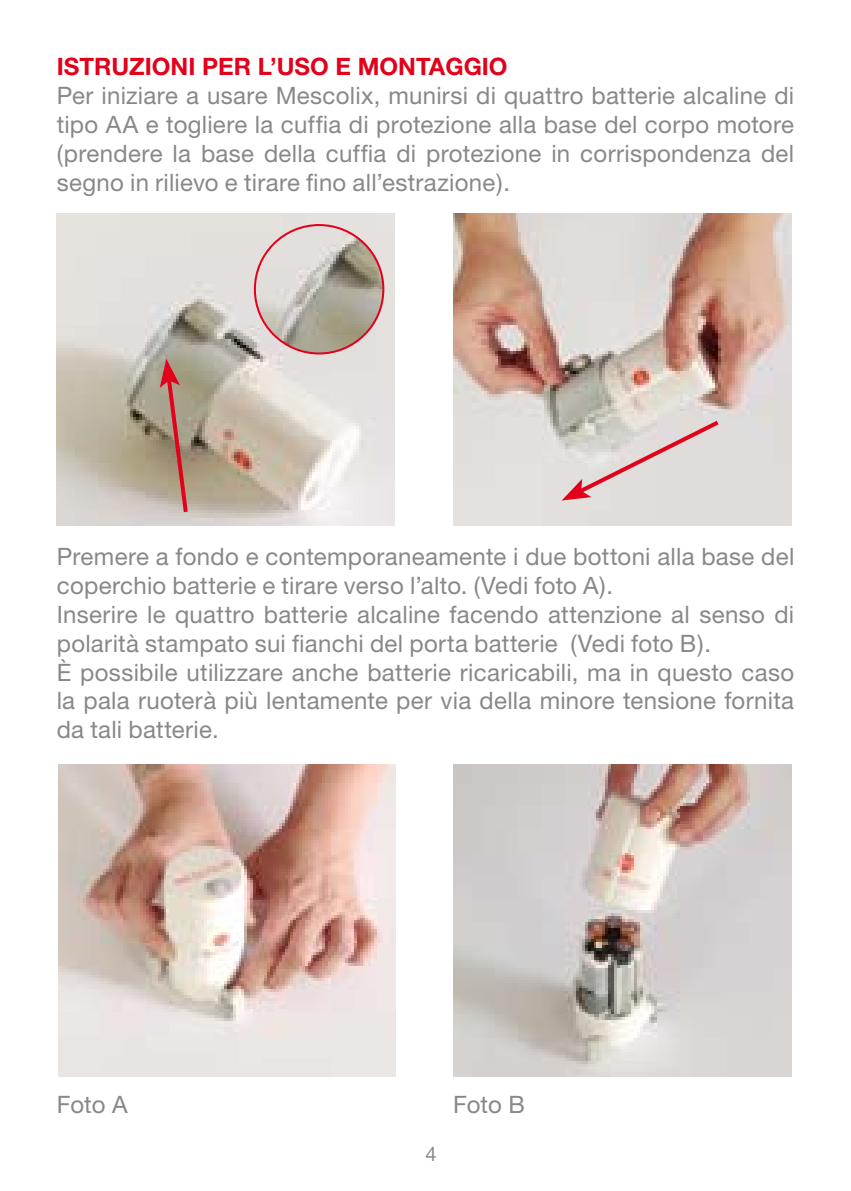
<style>
.page{position:relative;width:851px;height:1191px;background:#fff}
.page>*{position:absolute;margin:0;border:0;box-sizing:border-box;transform-origin:0 0}
.t1{font:24px/28.8px "Helvetica Neue";letter-spacing:.01em;color:#87888a;text-align:justify}
.t2{font:700 24px "Helvetica Neue";color:#e2001a}
.t3{font:20px "Helvetica Neue";color:#87888a}
</style>
<div class="page">
<img style="left:57px;top:214px;width:337px;height:311px">
<img style="left:58px;top:764px;width:337px;height:312px">
<img style="left:454px;top:764px;width:337px;height:312px">
<img style="left:454px;top:214px;width:337px;height:311px">
<svg style="left:561px;top:417px;width:162px;height:83px;background:#ddccca"></svg>
<svg style="left:160px;top:359px;width:30px;height:157px;background:#b18677"></svg>
<img style="left:255px;top:225px;width:128px;height:128px;border-radius:64px">
<p class="t2" style="left:57px;top:52px;width:452px">ISTRUZIONI PER L’USO E MONTAGGIO</p>
<p class="t1" style="left:57px;top:81px;width:738px">Per iniziare a usare Mescolix, munirsi di quattro batterie alcaline di tipo AA e togliere la cuffia di protezione alla base del corpo motore (prendere la base della cuffia di protezione in corrispondenza del segno in rilievo e tirare fino all’estrazione).</p>
<p class="t1" style="left:57px;top:542px;width:739px;text-align:left">Premere a fondo e contemporaneamente i due bottoni alla base del coperchio batterie e tirare verso l’alto. (Vedi foto A).<br>Inserire le quattro batterie alcaline facendo attenzione al senso di polarità stampato sui fianchi del porta batterie (Vedi foto B).<br>È possibile utilizzare anche batterie ricaricabili, ma in questo caso la pala ruoterà più lentamente per via della minore tensione fornita da tali batterie.</p>
<p class="t1" style="left:57px;top:1089px;width:73px">Foto A</p>
<p class="t1" style="left:453px;top:1089px;width:73px">Foto B</p>
<p class="t3" style="left:425px;top:1142px;width:13px">4</p>
</div>
